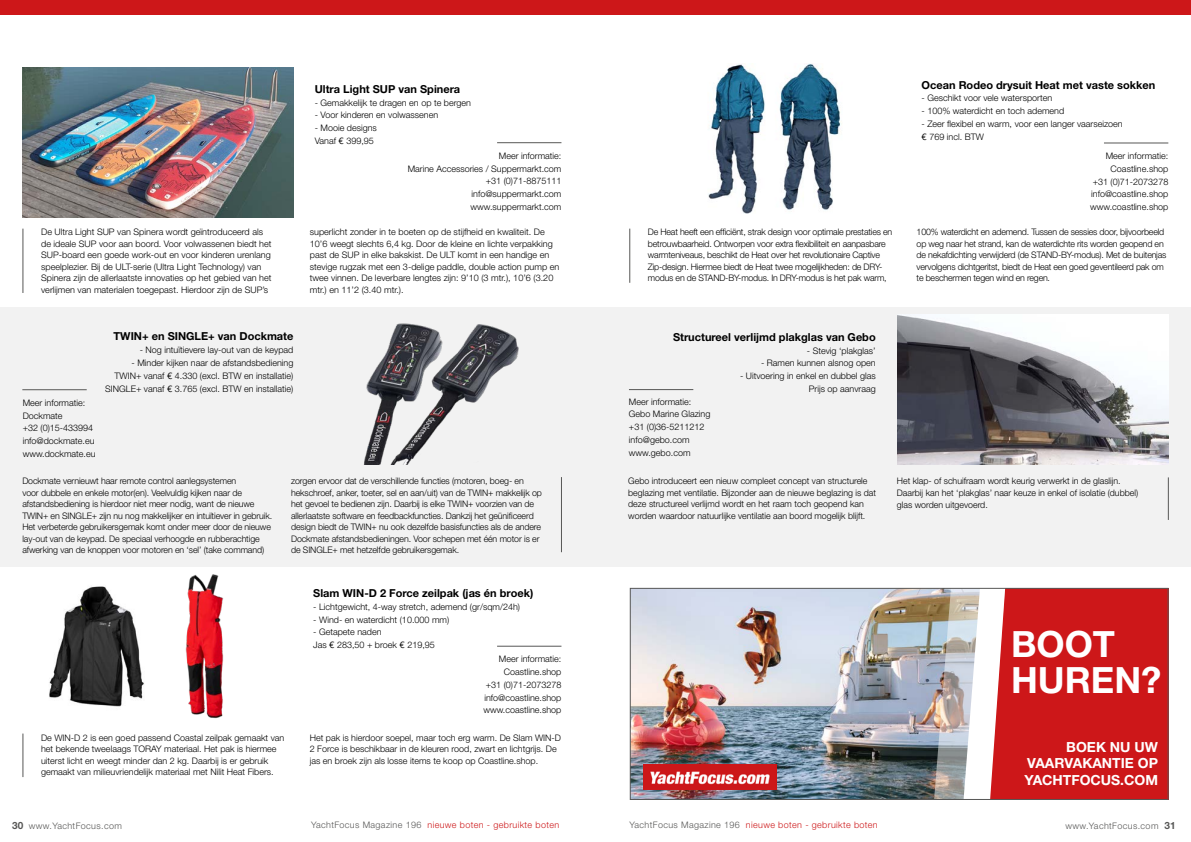
<style>
.page{position:relative;width:1191px;height:842px;background:#fff}
.page>*{position:absolute;margin:0;border:0;box-sizing:border-box;transform-origin:0 0}
.t1{font:700 36.2px/36.6px "Helvetica Neue";color:#fff}
.t2{font:700 13.9px/16.7px "Helvetica Neue";color:#fff;text-align:justify}
.t3{font:700 11px "Helvetica Neue";color:#000}
.t4{font:300 9px/11.5px "Helvetica Neue";color:#000}
.t5{font:300 9px/11.5px "Helvetica Neue";letter-spacing:-.02em;color:#000}
.t6{font:300 9px "Helvetica Neue LT Std";letter-spacing:.04em;color:#cd1719}
.t7{font:300 9px "Helvetica Neue LT Std";letter-spacing:.04em;color:#575756}
.s1{font-family:"Open Sans";font-weight:400}
.s2{font-weight:700;font-size:10px}
.s3{color:#575756}
</style>
<div class="page">
<img style="left:632px;top:590px;width:282px;height:208px">
<div style="left:983px;top:588px;width:185px;height:211px;background:#cd1719"></div>
<img style="left:914px;top:587px;width:46px;height:211px">
<svg style="left:960px;top:587px;width:70px;height:211px"></svg>
<div style="left:0;top:307px;width:1191px;height:260px;background:#f2f2f2"></div>
<img style="left:23px;top:67px;width:270px;height:151px">
<img style="left:708px;top:63px;width:133px;height:150px">
<img style="left:363px;top:323px;width:156px;height:142px">
<img style="left:49px;top:574px;width:175px;height:145px">
<hr style="left:23px;top:229px;width:1px;height:64px;background:#575756">
<hr style="left:629px;top:229px;width:1px;height:54px;background:#575756">
<hr style="left:561px;top:477px;width:1px;height:75px;background:#575756">
<hr style="left:23px;top:733px;width:1px;height:44px;background:#575756">
<hr style="left:497px;top:646px;width:64px;height:1px;background:#575756">
<hr style="left:22px;top:389px;width:65px;height:1px;background:#575756">
<hr style="left:497px;top:142px;width:64px;height:1px;background:#575756">
<hr style="left:1104px;top:143px;width:64px;height:1px;background:#575756">
<div style="left:0;top:0;width:1191px;height:14px;background:#cd1719"></div>
<img style="left:643px;top:764px;width:133px;height:25px">
<img style="left:897px;top:315px;width:271px;height:150px">
<hr style="left:1168px;top:477px;width:1px;height:43px;background:#575756">
<hr style="left:629px;top:389px;width:64px;height:1px;background:#575756">
<div style="left:630px;top:588px;width:538px;height:212px;border:1px solid #575756"></div>
<p class="t3" style="left:315px;top:82px;width:147px">Ultra Light SUP van Spinera</p>
<p class="t4" style="left:315px;top:96px;width:158px">- Gemakkelijk te dragen en op te bergen</p>
<p class="t4" style="left:315px;top:109px;width:125px">- Voor kinderen en volwassenen</p>
<p class="t4" style="left:315px;top:121px;width:64px;line-height:12.8px">- Mooie designs<br>Vanaf <span class="s1">€</span> 399,95</p>
<p class="t3" style="left:921px;top:78px;width:235px">Ocean Rodeo drysuit Heat met vaste sokken</p>
<p class="t4" style="left:921px;top:92px;width:132px">- Geschikt voor vele watersporten</p>
<p class="t4" style="left:921px;top:105px;width:144px">- 100% waterdicht en toch ademend</p>
<p class="t4" style="left:921px;top:117px;width:203px;line-height:12.8px">- Zeer flexibel en warm, voor een langer vaarseizoen <span class="s1">€</span> 769 incl. BTW</p>
<p class="t4" style="left:408px;top:149px;width:155px;line-height:12.8px;text-align:right">Meer informatie:<br>Marine Accessories / Suppermarkt.com +31 (0)71-8875111 info@suppermarkt.com www.suppermarkt.com</p>
<p class="t4" style="left:1090px;top:149px;width:80px;line-height:12.8px;text-align:right">Meer informatie:<br>Coastline.shop<br>+31 (0)71-2073278 info@coastline.shop www.coastline.shop</p>
<p class="t4" style="left:41px;top:226px;width:232px">De Ultra Light SUP van Spinera wordt geïntroduceerd als de ideale SUP voor aan boord. Voor volwassenen biedt het SUP-board een goede work-out en voor kinderen urenlang speelplezier. Bij de ULT-serie (Ultra Light Technology) van Spinera zijn de allerlaatste innovaties op het gebied van het verlijmen van materialen toegepast. Hierdoor zijn de SUP’s</p>
<p class="t4" style="left:310px;top:226px;width:251px">superlicht zonder in te boeten op de stijfheid en kwaliteit. De 10’6 weegt slechts 6,4 kg. Door de kleine en lichte verpakking past de SUP in elke bakskist. De ULT komt in een handige en stevige rugzak met een 3-delige paddle, double action pump en twee vinnen. De leverbare lengtes zijn: 9’10 (3 mtr.), 10’6 (3.20 mtr.) en 11’2 (3.40 mtr.).</p>
<p class="t5" style="left:648px;top:226px;width:246px">De Heat heeft een efficiënt, strak design voor optimale prestaties en betrouwbaarheid. Ontworpen voor extra flexibiliteit en aanpasbare warmteniveaus, beschikt de Heat over het revolutionaire Captive Zip-design. Hiermee biedt de Heat twee mogelijkheden: de DRY&shy;modus en de STAND-BY-modus. In DRY-modus is het pak warm,</p>
<p class="t5" style="left:916px;top:226px;width:251px">100% waterdicht en ademend. Tussen de sessies door, bijvoorbeeld op weg naar het strand, kan de waterdichte rits worden geopend en de nekafdichting verwijderd (de STAND-BY-modus). Met de buitenjas vervolgens dichtgeritst, biedt de Heat een goed geventileerd pak om te beschermen tegen wind en regen.</p>
<p class="t4" style="left:23px;top:396px;width:74px;line-height:12.8px">Meer informatie:<br>Dockmate<br>+32 (0)15-433994 info@dockmate.eu www.dockmate.eu</p>
<p class="t3" style="left:114px;top:330px;width:181px">TWIN+ en SINGLE+ van Dockmate</p>
<p class="t4" style="left:140px;top:344px;width:155px">- Nog intuïtievere lay-out van de keypad</p>
<p class="t4" style="left:105px;top:356px;width:190px;line-height:12.8px;text-align:right">- Minder kijken naar de afstandsbediening<br>TWIN+ vanaf <span class="s1">€</span> 4.330 (excl. BTW en installatie)<br>SINGLE+ vanaf <span class="s1">€</span> 3.765 (excl. BTW en installatie)</p>
<p class="t4" style="left:22px;top:475px;width:251px">Dockmate vernieuwt haar remote control aanlegsystemen<br>voor dubbele en enkele motor(en). Veelvuldig kijken naar de afstandsbediening is hierdoor niet meer nodig, want de nieuwe TWIN+ en SINGLE+ zijn nu nog makkelijker en intuïtiever in gebruik.<br>Het verbeterde gebruikersgemak komt onder meer door de nieuwe lay-out van de keypad. De speciaal verhoogde en rubberachtige afwerking van de knoppen voor motoren en ‘sel’ (take command)</p>
<p class="t4" style="left:291px;top:475px;width:252px">zorgen ervoor dat de verschillende functies (motoren, boeg- en hekschroef, anker, toeter, sel en aan/uit) van de TWIN+ makkelijk op het gevoel te bedienen zijn. Daarbij is elke TWIN+ voorzien van de allerlaatste software en feedbackfuncties. Dankzij het geünificeerd design biedt de TWIN+ nu ook dezelfde basisfuncties als de andere Dockmate afstandsbedieningen. Voor schepen met één motor is er de SINGLE+ met hetzelfde gebruikersgemak.</p>
<p class="t3" style="left:313px;top:586px;width:221px">Slam WIN-D 2 Force zeilpak (jas én broek)</p>
<p class="t4" style="left:313px;top:601px;width:208px">- Lichtgewicht, 4-way stretch, ademend (gr/sqm/24h)</p>
<p class="t4" style="left:313px;top:613px;width:137px">- Wind- en waterdicht (10.000 mm)</p>
<p class="t4" style="left:313px;top:625px;width:123px;line-height:12.8px">- Getapete naden<br>Jas <span class="s1">€</span> 283,50 + broek <span class="s1">€</span> 219,95</p>
<p class="t4" style="left:483px;top:652px;width:80px;line-height:12.8px;text-align:right">Meer informatie:<br>Coastline.shop<br>+31 (0)71-2073278 info@coastline.shop www.coastline.shop</p>
<p class="t4" style="left:41px;top:731px;width:245px">De WIN-D 2 is een goed passend Coastal zeilpak gemaakt van het bekende tweelaags TORAY materiaal. Het pak is hiermee uiterst licht en weegt minder dan 2 kg. Daarbij is er gebruik gemaakt van milieuvriendelijk materiaal met Nilit Heat Fibers.</p>
<p class="t4" style="left:310px;top:731px;width:253px">Het pak is hierdoor soepel, maar toch erg warm. De Slam WIN-D<br>2 Force is beschikbaar in de kleuren rood, zwart en lichtgrijs. De jas en broek zijn als losse items te koop op Coastline.shop.</p>
<p class="t3" style="left:673px;top:330px;width:204px">Structureel verlijmd plakglas van Gebo</p>
<p class="t4" style="left:807px;top:344px;width:70px">- Stevig ‘plakglas’</p>
<p class="t4" style="left:761px;top:357px;width:116px">- Ramen kunnen alsnog open</p>
<p class="t4" style="left:740px;top:369px;width:137px;line-height:12.8px;text-align:right">- Uitvoering in enkel en dubbel glas<br>Prijs op aanvraag</p>
<p class="t4" style="left:629px;top:395px;width:83px;line-height:12.8px">Meer informatie:<br>Gebo Marine Glazing +31 (0)36-5211212 info@gebo.com www.gebo.com</p>
<p class="t4" style="left:628px;top:475px;width:249px">Gebo introduceert een nieuw compleet concept van structurele beglazing met ventilatie. Bijzonder aan de nieuwe beglazing is dat deze structureel verlijmd wordt en het raam toch geopend kan worden waardoor natuurlijke ventilatie aan boord mogelijk blijft.</p>
<p class="t4" style="left:897px;top:475px;width:243px">Het klap- of schuifraam wordt keurig verwerkt in de glaslijn.<br>Daarbij kan het ‘plakglas’ naar keuze in enkel of isolatie (dubbel) glas worden uitgevoerd.</p>
<h1 class="t1" style="left:1011px;top:625px;width:152px">BOOT<br>HUREN?</h1>
<h2 class="t2" style="left:1024px;top:738px;width:135px;text-indent:42px">BOEK NU UW VAARVAKANTIE OP YACHTFOCUS.COM</h2>
<p class="t7" style="left:12px;top:820px;width:111px"><span class="s2">30</span> www.YachtFocus.com</p>
<p class="t6" style="left:311px;top:820px;width:250px"><span class="s3">YachtFocus Magazine 196</span> nieuwe boten - gebruikte boten</p>
<p class="t6" style="left:629px;top:820px;width:250px"><span class="s3">YachtFocus Magazine 196</span> nieuwe boten - gebruikte boten</p>
<p class="t7" style="left:1065px;top:820px;width:112px">www.YachtFocus.com <span class="s2">31</span></p>
</div>
